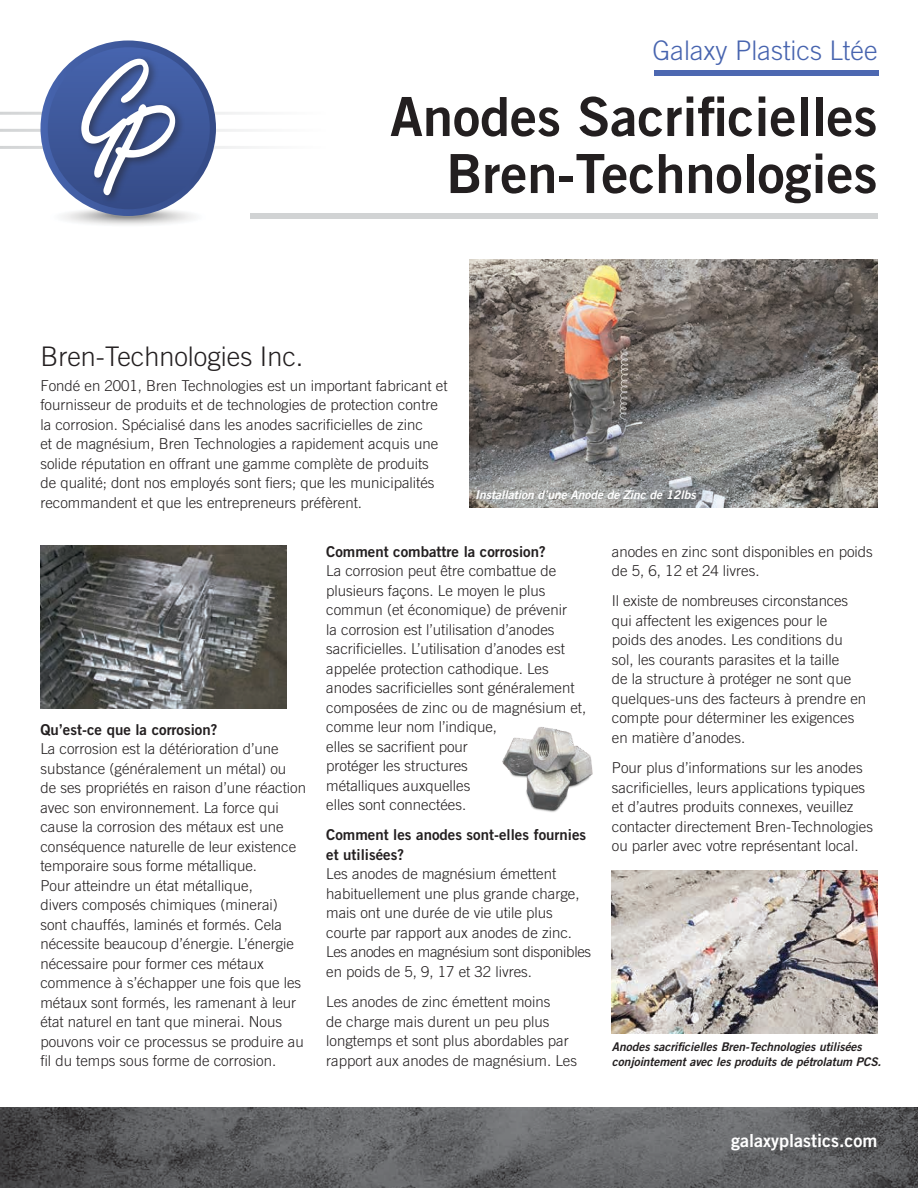
<style>
.page{position:relative;width:918px;height:1188px;background:#fff}
.page>*{position:absolute;margin:0;border:0;box-sizing:border-box;transform-origin:0 0}
.t1{font:54px/57px "Trade Gothic LT Std Bd 2";color:#231f20;text-align:right}
.t2{font:300 27px "Trade Gothic LT Std";color:#231f20}
.t3{font:300 27px "Trade Gothic LT Std";color:#4764af}
.t4{font:18px "Trade Gothic LT Std Bd 2";color:#fff}
.t5{font:300 15px/19.5px "Trade Gothic LT Std";color:#231f20}
.t6{font:15px/19.5px "Trade Gothic LT Std Bd 2";color:#231f20}
.t7{font:12px/15px "Trade Gothic LT Std Bd 2 Obl";letter-spacing:-.005em;color:#231f20}
.t8{font:12px "Trade Gothic LT Std Bd 2 Obl";color:#fff}
</style>
<div class="page">
<img style="left:0;top:1107px;width:918px;height:81px">
<hr style="left:0;top:129px;width:326px;height:3px;background:#d1d3d4">
<hr style="left:0;top:146px;width:326px;height:3px;background:#d1d3d4">
<hr style="left:0;top:112px;width:326px;height:3px;background:#d1d3d4">
<img style="left:63px;top:205px;width:130px;height:20px">
<svg style="left:40px;top:40px;width:176px;height:176px;background:#4861a0"></svg>
<svg style="left:48px;top:47px;width:162px;height:162px;background:#3d589a"></svg>
<div style="left:78px;top:55px;width:107px;height:150px;background:#231f20;opacity:.5"></div>
<svg style="left:81px;top:59px;width:94px;height:136px"></svg>
<div style="left:654px;top:70px;width:224px;height:6px;background:#4d68b1"></div>
<div style="left:250px;top:213px;width:628px;height:6px;background:#d1d3d4"></div>
<img style="left:40px;top:546px;width:246px;height:163px">
<img style="left:469px;top:259px;width:409px;height:248px">
<img style="left:502px;top:727px;width:91px;height:85px">
<img style="left:612px;top:870px;width:266px;height:163px">
<h2 class="t3" style="left:653px;top:34px;width:226px">Galaxy Plastics Ltée</h2>
<h1 class="t1" style="left:390px;top:87px;width:489px">Anodes Sacrificielles<br>Bren-Technologies</h1>
<h2 class="t2" style="left:40px;top:340px;width:265px">Bren-Technologies Inc.</h2>
<p class="t5" style="left:40px;top:375px;width:409px">Fondé en 2001, Bren Technologies est un important fabricant et fournisseur de produits et de technologies de protection contre la corrosion. Spécialisé dans les anodes sacrificielles de zinc<br>et de magnésium, Bren Technologies a rapidement acquis une solide réputation en offrant une gamme complète de produits de qualité; dont nos employés sont fiers; que les municipalités recommandent et que les entrepreneurs préfèrent.</p>
<p class="t8" style="left:475px;top:487px;width:222px">Installation d’une Anode de Zinc de 12lbs</p>
<p class="t6" style="left:40px;top:719px;width:179px">Qu’est-ce que la corrosion?</p>
<p class="t5" style="left:40px;top:739px;width:267px">La corrosion est la détérioration d’une substance (généralement un métal) ou<br>de ses propriétés en raison d’une réaction avec son environnement. La force qui cause la corrosion des métaux est une conséquence naturelle de leur existence temporaire sous forme métallique.<br>Pour atteindre un état métallique,<br>divers composés chimiques (minerai) sont chauffés, laminés et formés. Cela nécessite beaucoup d’énergie. L’énergie nécessaire pour former ces métaux commence à s’échapper une fois que les métaux sont formés, les ramenant à leur état naturel en tant que minerai. Nous pouvons voir ce processus se produire au fil du temps sous forme de corrosion.</p>
<p class="t6" style="left:326px;top:541px;width:221px">Comment combattre la corrosion?</p>
<p class="t5" style="left:326px;top:561px;width:262px">La corrosion peut être combattue de plusieurs façons. Le moyen le plus commun (et économique) de prévenir<br>la corrosion est l’utilisation d’anodes sacrificielles. L’utilisation d’anodes est appelée protection cathodique. Les anodes sacrificielles sont généralement composées de zinc ou de magnésium et, comme leur nom l’indique,<br>elles se sacrifient pour<br>protéger les structures<br>métalliques auxquelles<br>elles sont connectées.</p>
<p class="t6" style="left:326px;top:825px;width:261px">Comment les anodes sont-elles fournies et utilisées?</p>
<p class="t5" style="left:326px;top:864px;width:266px">Les anodes de magnésium émettent habituellement une plus grande charge, mais ont une durée de vie utile plus courte par rapport aux anodes de zinc.<br>Les anodes en magnésium sont disponibles en poids de 5, 9, 17 et 32 livres.</p>
<p class="t5" style="left:326px;top:992px;width:252px">Les anodes de zinc émettent moins<br>de charge mais durent un peu plus longtemps et sont plus abordables par rapport aux anodes de magnésium. Les</p>
<p class="t5" style="left:612px;top:541px;width:262px">anodes en zinc sont disponibles en poids de 5, 6, 12 et 24 livres.</p>
<p class="t5" style="left:612px;top:591px;width:256px">Il existe de nombreuses circonstances qui affectent les exigences pour le<br>poids des anodes. Les conditions du sol, les courants parasites et la taille<br>de la structure à protéger ne sont que quelques-uns des facteurs à prendre en compte pour déterminer les exigences en matière d’anodes.</p>
<p class="t5" style="left:612px;top:758px;width:263px">Pour plus d’informations sur les anodes sacrificielles, leurs applications typiques et d’autres produits connexes, veuillez contacter directement Bren-Technologies ou parler avec votre représentant local.</p>
<p class="t7" style="left:612px;top:1039px;width:271px">Anodes sacrificielles Bren-Technologies utilisées conjointement avec les produits de pétrolatum PCS.</p>
<p class="t4" style="left:731px;top:1130px;width:148px">galaxyplastics.com</p>
</div>
